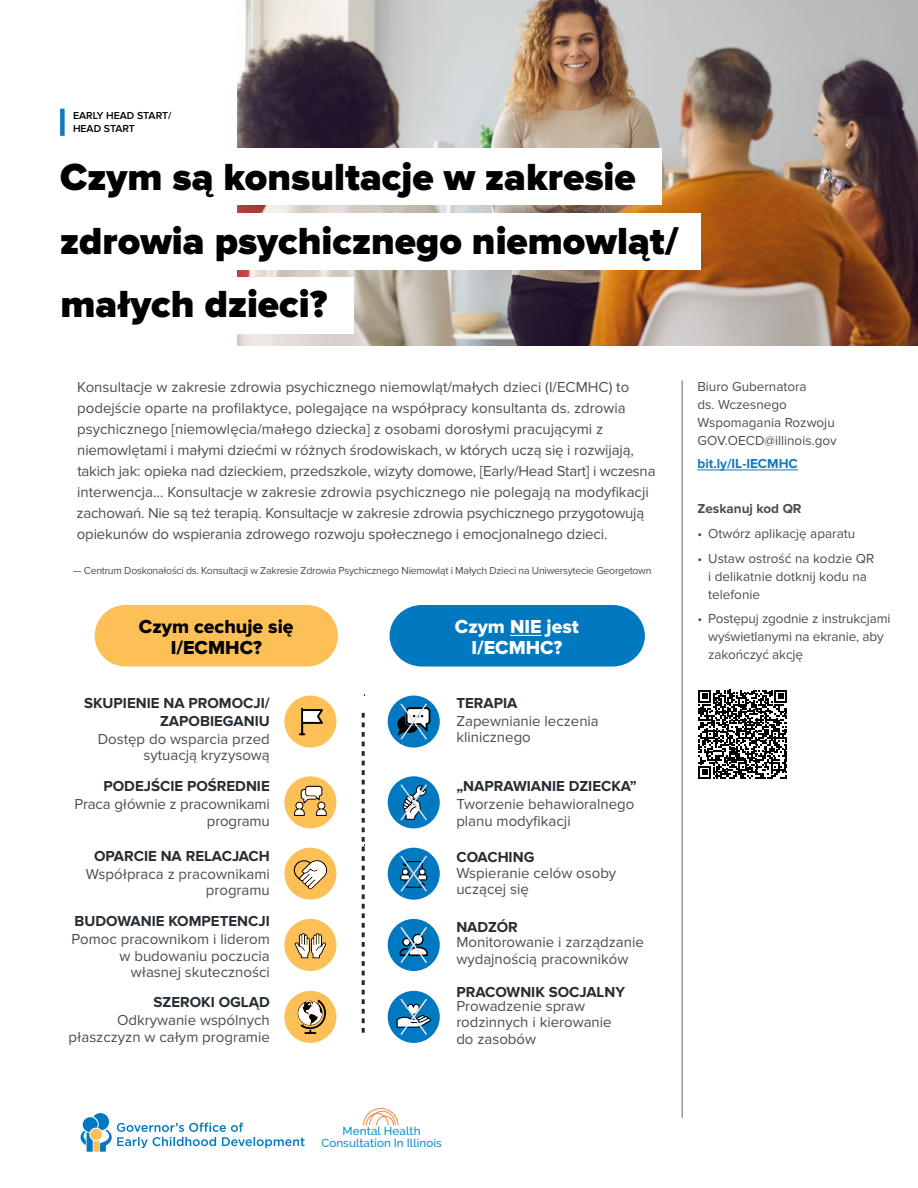
<style>
.page{position:relative;width:918px;height:1188px;background:#fff}
.page>*{position:absolute;margin:0;border:0;box-sizing:border-box;transform-origin:0 0}
.t1{font:900 39.15px/63.8px "Proxima Nova";color:#000}
.t2{font:19.5px/21px "Proxima Nova Extrabld";color:#000;text-align:center}
.t3{font:19.5px/21px "Proxima Nova Extrabld";color:#fff;text-align:center}
.t4{font:15px/16.5px "Proxima Nova";color:#4d4d4f}
.t5{font:700 15px/18px "Proxima Nova";color:#262d33;text-align:right}
.t6{font:13.5px/18px "Proxima Nova";color:#4d4d4f}
.t7{font:700 13.5px "Proxima Nova";color:#1079bf}
.t8{font:700 13.5px "Proxima Nova";color:#4d4d4f}
.t9{font:500 11.55px/12.1px "Raleway";letter-spacing:.005em;color:#0a8dcb;text-align:center}
.t10{font:10.5px "Proxima Nova";letter-spacing:-.025em;color:#4d4d4f}
.t11{font:600 10.5px/12.6px "Proxima Nova";color:#000}
</style>
<div class="page">
<svg style="left:81px;top:1113px;width:224px;height:39px"></svg>
<div style="left:90px;top:1129px;width:12px;height:11px;background:#fdc057;border-radius:50%"></div>
<svg style="left:363px;top:1108px;width:36px;height:18px"></svg>
<img style="left:238px;top:0;width:680px;height:346px">
<div style="left:0;top:149px;width:662px;height:56px;background:#fff"></div>
<div style="left:0;top:213px;width:700px;height:57px;background:#fff"></div>
<div style="left:0;top:277px;width:354px;height:57px;background:#fff"></div>
<div style="left:60px;top:109px;width:5px;height:27px;background:#1079bf"></div>
<hr style="left:697px;top:470px;width:101px;height:1px;background:#1079bf">
<hr style="left:682px;top:381px;width:1px;height:737px;background:#636466">
<svg style="left:698px;top:690px;width:89px;height:89px"></svg>
<div style="left:95px;top:605px;width:243px;height:62px;background:#fdc057;border-radius:31px"></div>
<svg style="left:390px;top:605px;width:255px;height:62px;background:#0f81c4"></svg>
<svg style="left:362px;top:713px;width:3px;height:320px"></svg>
<hr style="left:510px;top:635px;width:32px;height:1px;background:#fff">
<div style="left:284px;top:848px;width:52px;height:52px;background:#fdc057;border-radius:50%"></div>
<svg style="left:293px;top:860px;width:35px;height:29px"></svg>
<div style="left:284px;top:776px;width:52px;height:52px;background:#fdc057;border-radius:50%"></div>
<svg style="left:294px;top:786px;width:33px;height:30px"></svg>
<div style="left:284px;top:696px;width:52px;height:52px;background:#fdc057;border-radius:50%"></div>
<svg style="left:299px;top:708px;width:24px;height:27px"></svg>
<div style="left:284px;top:919px;width:52px;height:52px;background:#fdc057;border-radius:50%"></div>
<svg style="left:295px;top:933px;width:31px;height:25px"></svg>
<div style="left:388px;top:919px;width:52px;height:52px;background:#0079c1;border-radius:50%"></div>
<svg style="left:399px;top:927px;width:29px;height:36px"></svg>
<div style="left:388px;top:991px;width:52px;height:52px;background:#0079c1;border-radius:50%"></div>
<svg style="left:397px;top:997px;width:34px;height:40px"></svg>
<div style="left:388px;top:848px;width:52px;height:52px;background:#0079c1;border-radius:50%"></div>
<svg style="left:400px;top:855px;width:28px;height:37px"></svg>
<div style="left:388px;top:776px;width:52px;height:52px;background:#0079c1;border-radius:50%"></div>
<svg style="left:400px;top:784px;width:27px;height:37px"></svg>
<div style="left:388px;top:696px;width:52px;height:52px;background:#0079c1;border-radius:50%"></div>
<svg style="left:397px;top:703px;width:33px;height:37px"></svg>
<div style="left:284px;top:991px;width:52px;height:52px;background:#fdc057;border-radius:50%"></div>
<svg style="left:298px;top:1000px;width:29px;height:34px"></svg>
<p class="t11" style="left:73px;top:110px;width:100px">EARLY HEAD START/<br>HEAD START</p>
<h1 class="t1" style="left:60px;top:146px;width:620px">Czym są konsultacje w zakresie zdrowia psychicznego niemowląt/ małych dzieci?</h1>
<p class="t4" style="left:77px;top:377px;width:580px;line-height:21px">Konsultacje w zakresie zdrowia psychicznego niemowląt/małych dzieci (I/ECMHC) to podejście oparte na profilaktyce, polegające na współpracy konsultanta ds. zdrowia psychicznego [niemowlęcia/małego dziecka] z osobami dorosłymi pracującymi z niemowlętami i małymi dziećmi w różnych środowiskach, w których uczą się i rozwijają, takich jak: opieka nad dzieckiem, przedszkole, wizyty domowe, [Early/Head Start] i wczesna interwencja... Konsultacje w zakresie zdrowia psychicznego nie polegają na modyfikacji zachowań. Nie są też terapią. Konsultacje w zakresie zdrowia psychicznego przygotowują opiekunów do wspierania zdrowego rozwoju społecznego i emocjonalnego dzieci.</p>
<p class="t10" style="left:73px;top:564px;width:580px">— Centrum Doskonałości ds. Konsultacji w Zakresie Zdrowia Psychicznego Niemowląt i Małych Dzieci na Uniwersytecie Georgetown</p>
<h2 class="t2" style="left:139px;top:616px;width:156px">Czym cechuje się<br>I/ECMHC?</h2>
<h2 class="t3" style="left:455px;top:616px;width:126px">Czym NIE jest<br>I/ECMHC?</h2>
<p class="t5" style="left:84px;top:694px;width:187px">SKUPIENIE NA PROMOCJI/<br>ZAPOBIEGANIU</p>
<p class="t4" style="left:98px;top:731px;width:174px;text-align:right">Dostęp do wsparcia przed sytuacją kryzysową</p>
<p class="t5" style="left:103px;top:777px;width:168px">PODEJŚCIE POŚREDNIE</p>
<p class="t4" style="left:74px;top:796px;width:197px;text-align:right">Praca głównie z pracownikami programu</p>
<p class="t5" style="left:94px;top:847px;width:177px">OPARCIE NA RELACJACH</p>
<p class="t4" style="left:86px;top:866px;width:186px;text-align:right">Współpraca z pracownikami programu</p>
<p class="t5" style="left:75px;top:913px;width:197px">BUDOWANIE KOMPETENCJI</p>
<p class="t4" style="left:72px;top:931px;width:200px;text-align:right">Pomoc pracownikom i liderom w budowaniu poczucia własnej skuteczności</p>
<p class="t5" style="left:153px;top:993px;width:118px">SZEROKI OGLĄD</p>
<p class="t4" style="left:69px;top:1012px;width:203px;text-align:right">Odkrywanie wspólnych płaszczyzn w całym programie</p>
<p class="t5" style="left:456px;top:694px;width:63px">TERAPIA</p>
<p class="t4" style="left:456px;top:713px;width:144px">Zapewnianie leczenia klinicznego</p>
<p class="t5" style="left:456px;top:777px;width:182px">„NAPRAWIANIE DZIECKA”</p>
<p class="t4" style="left:456px;top:796px;width:180px">Tworzenie behawioralnego planu modyfikacji</p>
<p class="t5" style="left:456px;top:848px;width:80px">COACHING</p>
<p class="t4" style="left:456px;top:865px;width:161px">Wspieranie celów osoby uczącej się</p>
<p class="t5" style="left:456px;top:918px;width:63px">NADZÓR</p>
<p class="t4" style="left:456px;top:934px;width:189px">Monitorowanie i zarządzanie wydajnością pracowników</p>
<p class="t5" style="left:456px;top:983px;width:170px">PRACOWNIK SOCJALNY</p>
<p class="t4" style="left:456px;top:998px;width:157px">Prowadzenie spraw rodzinnych i kierowanie do zasobów</p>
<p class="t6" style="left:697px;top:378px;width:141px">Biuro Gubernatora<br>ds. Wczesnego<br>Wspomagania Rozwoju<br>GOV.OECD@illinois.gov</p>
<p class="t7" style="left:697px;top:456px;width:102px">bit.ly/IL-IECMHC</p>
<p class="t8" style="left:697px;top:501px;width:106px">Zeskanuj kod QR</p>
<p class="t6" style="left:697px;top:525px;width:159px">• Otwórz aplikację aparatu</p>
<p class="t6" style="left:708px;top:549px;width:168px;text-indent:-11px">• Ustaw ostrość na kodzie QR i delikatnie dotknij kodu na telefonie</p>
<p class="t6" style="left:708px;top:610px;width:184px;text-indent:-11px">• Postępuj zgodnie z instrukcjami wyświetlanymi na ekranie, aby zakończyć akcję</p>
<p class="t9" style="left:321px;top:1125px;width:122px">Mental Health<br>Consultation In Illinois</p>
</div>
